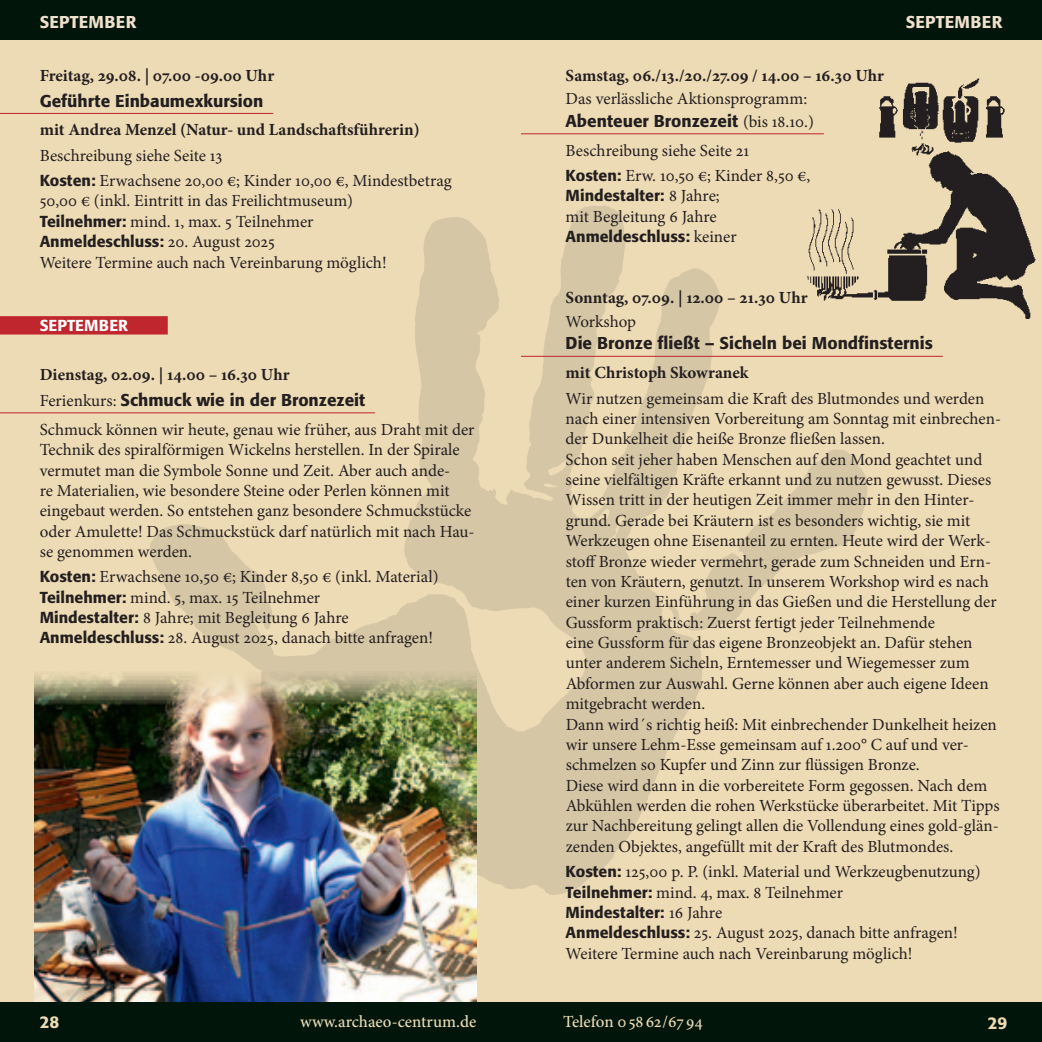
<style>
.page{position:relative;width:1042px;height:1042px;background:#fff}
.page>*{position:absolute;margin:0;border:0;box-sizing:border-box;transform-origin:0 0}
.t1{font:16.97px/20.3px "Minion Pro";letter-spacing:-.005em;color:#231f20}
.t2{font:700 16.97px "Minion Pro";color:#231f20}
.t3{font:500 16.97px "Formata BQ";color:#231f20}
.t4{font:500 16.97px "Minion Pro";color:#eddbb5}
.t5{font:500 16.97px "Formata BQ";letter-spacing:.01em;color:#f0e1cd}
.t6{font:500 16.97px "Formata BQ";color:#eddbb5}
.t7{font:500 15.75px "Formata BQ";color:#231f20}
.t8{font:500 15.75px "Formata BQ";color:#fff}
.s1{font-family:"Formata BQ";font-weight:500;font-size:15.75px}
.s2{font-family:"Minion Pro";font-weight:400;font-size:16.97px}
.s3{font-family:"Minion Pro";font-weight:400}
</style>
<div class="page">
<div style="left:0;top:30px;width:1042px;height:984px;background:#eddbb5"></div>
<svg style="left:148px;top:205px;width:721px;height:690px"></svg>
<img style="left:35px;top:671px;width:441px;height:331px">
<img style="left:802px;top:157px;width:234px;height:162px">
<img style="left:879px;top:78px;width:126px;height:79px">
<div style="left:0;top:0;width:1042px;height:40px;background:#01150a"></div>
<div style="left:0;top:1002px;width:1042px;height:40px;background:#01150a"></div>
<hr style="left:0;top:113px;width:273px;height:1px;background:#c0262d">
<div style="left:0;top:316px;width:168px;height:18px;background:#c0262d"></div>
<hr style="left:0;top:412px;width:375px;height:1px;background:#c0262d">
<hr style="left:521px;top:133px;width:303px;height:1px;background:#c0262d">
<hr style="left:521px;top:356px;width:422px;height:1px;background:#c0262d">
<p class="t5" style="left:40px;top:11px;width:98px">September</p>
<p class="t5" style="left:905px;top:11px;width:98px">September</p>
<p class="t2" style="left:40px;top:63px;width:236px">Freitag, 29.08. | 07.00 -09.00 Uhr</p>
<p class="t3" style="left:40px;top:90px;width:225px">Geführte Einbaumexkursion</p>
<p class="t2" style="left:40px;top:118px;width:381px">mit Andrea Menzel (Natur- und Landschaftsführerin)</p>
<p class="t1" style="left:40px;top:143px;width:413px;line-height:25.4px">Beschreibung siehe Seite 13<br><span class="s1">Kosten:</span> Erwachsene 20,00 €; Kinder 10,00 €, Mindestbetrag</p>
<p class="t1" style="left:40px;top:191px;width:315px">50,00 € (inkl. Eintritt in das Freilichtmuseum)<br><span class="s1">Teilnehmer:</span> mind. 1, max. 5 Teilnehmer</p>
<p class="t7" style="left:40px;top:232px;width:237px">Anmeldeschluss: <span class="s2">20. August 2025</span></p>
<p class="t1" style="left:40px;top:252px;width:348px">Weitere Termine auch nach Vereinbarung möglich!</p>
<p class="t8" style="left:40px;top:316px;width:90px">September</p>
<p class="t2" style="left:40px;top:363px;width:251px">Dienstag, 02.09. | 14.00 – 16.30 Uhr</p>
<p class="t3" style="left:40px;top:389px;width:327px"><span class="s3">Ferienkurs:</span> Schmuck wie in der Bronzezeit</p>
<p class="t1" style="left:40px;top:419px;width:436px">Schmuck können wir heute, genau wie früher, aus Draht mit der Technik des spiralförmigen Wickelns herstellen. In der Spirale vermutet man die Symbole Sonne und Zeit. Aber auch ande-<br>re Materialien, wie besondere Steine oder Perlen können mit eingebaut werden. So entstehen ganz besondere Schmuckstücke oder Amulette! Das Schmuckstück darf natürlich mit nach Hau&shy;se genommen werden.</p>
<p class="t1" style="left:40px;top:567px;width:400px"><span class="s1">Kosten:</span> Erwachsene 10,50 €; Kinder 8,50 € (inkl. Material)<br><span class="s1">Teilnehmer:</span> mind. 5, max. 15 Teilnehmer<br><span class="s1">Mindestalter:</span> 8 Jahre; mit Begleitung 6 Jahre <span class="s1">Anmeldeschluss:</span> 28. August 2025, danach bitte anfragen!</p>
<p class="t2" style="left:566px;top:63px;width:320px">Samstag, 06./13./20./27.09 / 14.00 – 16.30 Uhr</p>
<p class="t1" style="left:566px;top:89px;width:243px">Das verlässliche Aktionsprogramm:</p>
<p class="t3" style="left:566px;top:110px;width:250px">Abenteuer Bronzezeit <span class="s3">(bis 18.10.)</span></p>
<p class="t1" style="left:566px;top:138px;width:246px;line-height:25.4px">Beschreibung siehe Seite 21<br><span class="s1">Kosten:</span> Erw. 10,50 €; Kinder 8,50 €,</p>
<p class="t7" style="left:566px;top:186px;width:156px">Mindestalter: <span class="s2">8 Jahre;</span></p>
<p class="t1" style="left:566px;top:206px;width:153px">mit Begleitung 6 Jahre</p>
<p class="t7" style="left:566px;top:227px;width:172px">Anmeldeschluss: <span class="s2">keiner</span></p>
<p class="t2" style="left:566px;top:286px;width:243px">Sonntag, 07.09. | 12.00 – 21.30 Uhr</p>
<p class="t1" style="left:566px;top:311px;width:72px">Workshop</p>
<p class="t3" style="left:566px;top:333px;width:369px">Die Bronze fließt – Sicheln bei Mondfinsternis</p>
<p class="t2" style="left:566px;top:361px;width:184px">mit Christoph Skowranek</p>
<p class="t1" style="left:566px;top:388px;width:437px">Wir nutzen gemeinsam die Kraft des Blutmondes und werden nach einer intensiven Vorbereitung am Sonntag mit einbrechen&shy;der Dunkelheit die heiße Bronze fließen lassen.<br>Schon seit jeher haben Menschen auf den Mond geachtet und seine vielfältigen Kräfte erkannt und zu nutzen gewusst. Dieses Wissen tritt in der heutigen Zeit immer mehr in den Hinter&shy;grund. Gerade bei Kräutern ist es besonders wichtig, sie mit Werkzeugen ohne Eisenanteil zu ernten. Heute wird der Werk&shy;stoff Bronze wieder vermehrt, gerade zum Schneiden und Ern&shy;ten von Kräutern, genutzt. In unserem Workshop wird es nach einer kurzen Einführung in das Gießen und die Herstellung der Gussform praktisch: Zuerst fertigt jeder Teilnehmende<br>eine Gussform für das eigene Bronzeobjekt an. Dafür stehen unter anderem Sicheln, Erntemesser und Wiegemesser zum Abformen zur Auswahl. Gerne können aber auch eigene Ideen mitgebracht werden.<br>Dann wird´s richtig heiß: Mit einbrechender Dunkelheit heizen wir unsere Lehm-Esse gemeinsam auf 1.200° C auf und ver&shy;schmelzen so Kupfer und Zinn zur flüssigen Bronze.<br>Diese wird dann in die vorbereitete Form gegossen. Nach dem Abkühlen werden die rohen Werkstücke überarbeitet. Mit Tipps zur Nachbereitung gelingt allen die Vollendung eines gold-glän&shy;zenden Objektes, angefüllt mit der Kraft des Blutmondes.</p>
<p class="t1" style="left:566px;top:861px;width:417px"><span class="s1">Kosten:</span> 125,00 p. P. (inkl. Material und Werkzeugbenutzung)<br><span class="s1">Teilnehmer:</span> mind. 4, max. 8 Teilnehmer</p>
<p class="t7" style="left:566px;top:902px;width:158px">Mindestalter: <span class="s2">16 Jahre</span></p>
<p class="t1" style="left:566px;top:923px;width:394px"><span class="s1">Anmeldeschluss:</span> 25. August 2025, danach bitte anfragen!<br>Weitere Termine auch nach Vereinbarung möglich!</p>
<p class="t6" style="left:40px;top:1011px;width:21px">28</p>
<p class="t4" style="left:300px;top:1010px;width:177px">www.archaeo-centrum.de</p>
<p class="t4" style="left:563px;top:1010px;width:141px">Telefon 05862/67 94</p>
<p class="t6" style="left:988px;top:1013px;width:21px">29</p>
</div>
